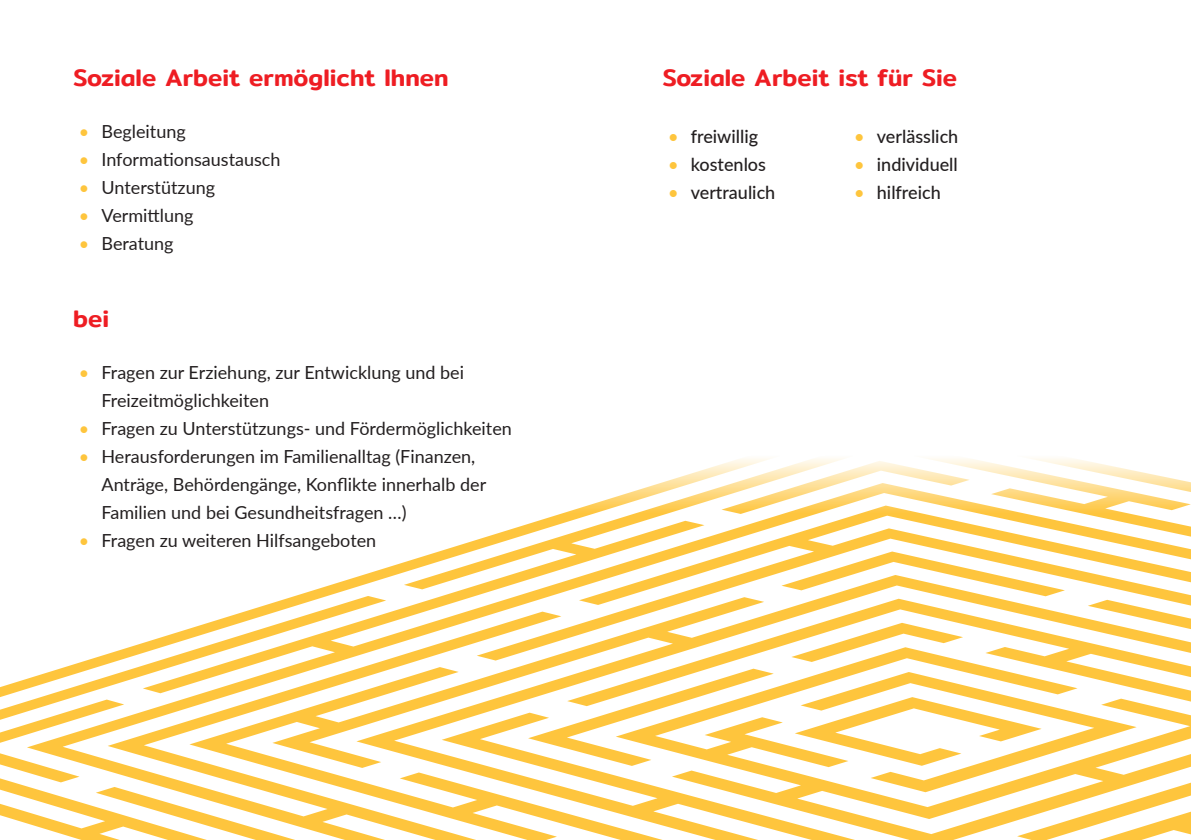
<style>
.page{position:relative;width:1191px;height:840px;background:#fff}
.page>*{position:absolute;margin:0;border:0;box-sizing:border-box;transform-origin:0 0}
.t1{font:500 24px "Mitr";color:#ee1d23}
.t2{font:18px/28px "Lato";color:#231f20}
.t3{font:500 18px "Lato";color:#231f20}
.s1{color:#fec53d}
</style>
<div class="page">
<svg style="left:0;top:458px;width:1191px;height:381px"></svg>
<h1 class="t1" style="left:73px;top:60px;width:377px">Soziale Arbeit ermöglicht Ihnen</h1>
<p class="t2" style="left:79px;top:117px;width:108px"><span class="s1">•</span> Begleitung</p>
<p class="t2" style="left:79px;top:145px;width:203px"><span class="s1">•</span> Informationsaustausch</p>
<p class="t2" style="left:79px;top:173px;width:138px"><span class="s1">•</span> Unterstützung</p>
<p class="t2" style="left:79px;top:201px;width:116px"><span class="s1">•</span> Vermittlung</p>
<p class="t2" style="left:79px;top:229px;width:96px"><span class="s1">•</span> Beratung</p>
<h1 class="t1" style="left:73px;top:300px;width:37px">bei</h1>
<p class="t2" style="left:101px;top:358px;width:364px;text-indent:-23px"><span class="s1">•</span> Fragen zur Erziehung, zur Entwicklung und bei<br>Freizeitmöglichkeiten</p>
<p class="t2" style="left:79px;top:414px;width:434px"><span class="s1">•</span> Fragen zu Unterstützungs- und Fördermöglichkeiten</p>
<p class="t2" style="left:101px;top:442px;width:386px;text-indent:-23px"><span class="s1">•</span> Herausforderungen im Familienalltag (Finanzen,<br>Anträge, Behördengänge, Konflikte innerhalb der<br>Familien und bei Gesundheitsfragen …)</p>
<p class="t2" style="left:79px;top:526px;width:299px"><span class="s1">•</span> Fragen zu weiteren Hilfsangeboten</p>
<h1 class="t1" style="left:662px;top:60px;width:296px">Soziale Arbeit ist für Sie</h1>
<p class="t3" style="left:668px;top:123px;width:92px"><span class="s1">•</span> freiwillig</p>
<p class="t3" style="left:668px;top:151px;width:99px"><span class="s1">•</span> kostenlos</p>
<p class="t3" style="left:668px;top:179px;width:109px"><span class="s1">•</span> vertraulich</p>
<p class="t3" style="left:854px;top:123px;width:106px"><span class="s1">•</span> verlässlich</p>
<p class="t3" style="left:854px;top:151px;width:105px"><span class="s1">•</span> individuell</p>
<p class="t3" style="left:854px;top:179px;width:88px"><span class="s1">•</span> hilfreich</p>
</div>
